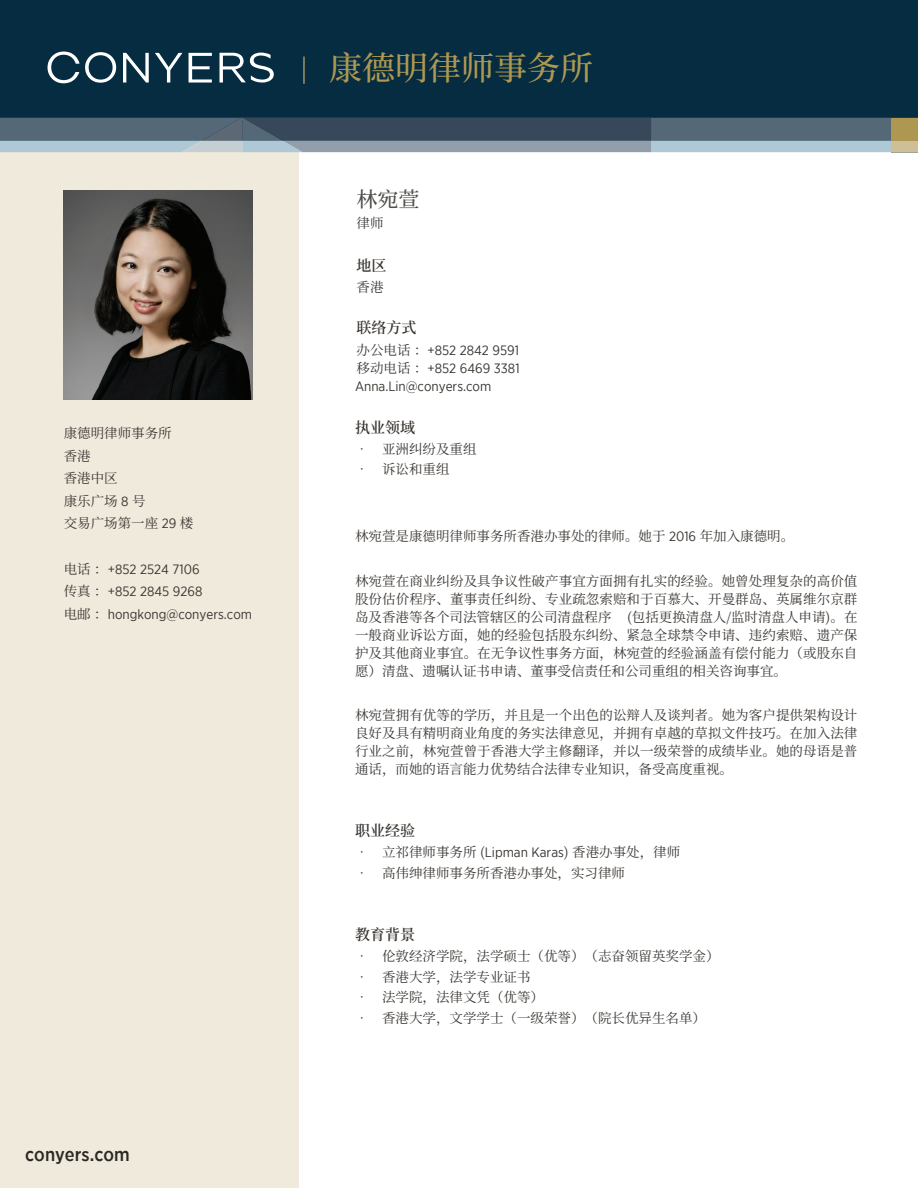
<style>
.page{position:relative;width:918px;height:1188px;background:#fff}
.page>*{position:absolute;margin:0;border:0;box-sizing:border-box;transform-origin:0 0}
.t1{font:500 33px "Source Han Serif SC";color:#ae9852}
.Body_Text{font:500 21px "Source Han Serif SC";color:#4e4d49}
._15_URL{font:500 18.75px "Gotham Narrow";letter-spacing:.005em;color:#2b2824}
.Body_Title{font:600 15px "Source Han Serif SC";color:#3a3632}
.Body_Text-2{font:13.5px/18px "Source Han Serif SC";color:#3a3632;text-align:justify}
.Body_Text-3{font:13.5px "Gotham Narrow";color:#3a3632}
.Body_Text_Left_Justi{font:13.5px "Gotham Narrow";color:#3a3632}
.Body_Text_Left_Justi-2{font:13.5px "Source Han Serif SC";color:#3a3632}
.s1{font-family:"Gotham Narrow"}
.s2{font-family:"Source Han Serif SC"}
.s3{font-family:"Gotham Narrow";font-weight:300;font-size:30px;color:#bba870}
</style>
<div class="page">
<div style="left:0;top:152px;width:299px;height:1036px;background:#f0eadc"></div>
<img style="left:64px;top:191px;width:189px;height:208px">
<div style="left:0;top:0;width:918px;height:140px;background:#052c40"></div>
<svg style="left:0;top:118px;width:918px;height:35px;background:#6a7c8a"></svg>
<div style="left:892px;top:140px;width:26px;height:12px;background:#cdc096"></div>
<div style="left:892px;top:118px;width:26px;height:22px;background:#ae9851"></div>
<svg style="left:123px;top:53px;width:26px;height:30px"></svg>
<svg style="left:189px;top:53px;width:23px;height:30px"></svg>
<svg style="left:220px;top:53px;width:54px;height:30px"></svg>
<svg style="left:155px;top:53px;width:27px;height:30px"></svg>
<svg style="left:48px;top:52px;width:68px;height:31px"></svg>
<p class="Body_Text_Left_Justi-2" style="left:64px;top:426px;width:109px">康德明律师事务所</p>
<p class="Body_Text_Left_Justi-2" style="left:64px;top:448px;width:28px">香港</p>
<p class="Body_Text_Left_Justi-2" style="left:64px;top:471px;width:55px">香港中区</p>
<p class="Body_Text_Left_Justi-2" style="left:64px;top:493px;width:83px">康乐广场 <span class="s1">8</span> 号</p>
<p class="Body_Text_Left_Justi-2" style="left:64px;top:516px;width:131px">交易广场第一座 <span class="s1">29</span> 楼</p>
<p class="Body_Text_Left_Justi" style="left:64px;top:560px;width:137px"><span class="s2">电话 ：</span>+852 2524 7106</p>
<p class="Body_Text_Left_Justi" style="left:64px;top:583px;width:140px"><span class="s2">传真 ：</span>+852 2845 9268</p>
<p class="Body_Text_Left_Justi" style="left:64px;top:606px;width:190px"><span class="s2">电邮 ：</span>hongkong@conyers.com</p>
<p class="_15_URL" style="left:25px;top:1142px;width:106px">conyers.com</p>
<p class="t1" style="left:300px;top:49px;width:294px"><span class="s3">|</span> 康德明律师事务所</p>
<p class="Body_Text" style="left:357px;top:188px;width:64px">林宛萱</p>
<p class="Body_Text-2" style="left:357px;top:214px;width:28px">律师</p>
<p class="Body_Title" style="left:357px;top:257px;width:32px">地区</p>
<p class="Body_Text-2" style="left:357px;top:278px;width:28px">香港</p>
<p class="Body_Title" style="left:357px;top:319px;width:61px">联络方式</p>
<p class="Body_Text-3" style="left:357px;top:342px;width:164px"><span class="s2">办公电话 ：</span>+852 2842 9591</p>
<p class="Body_Text-3" style="left:357px;top:360px;width:165px"><span class="s2">移动电话 ：</span>+852 6469 3381</p>
<p class="Body_Text-3" style="left:355px;top:378px;width:138px">Anna.Lin@conyers.com</p>
<p class="Body_Title" style="left:355px;top:419px;width:61px">执业领域</p>
<p class="Body_Text-2" style="left:355px;top:440px;width:123px">• 亚洲纠纷及重组</p>
<p class="Body_Text-2" style="left:355px;top:461px;width:96px">• 诉讼和重组</p>
<p class="Body_Text-2" style="left:355px;top:527px;width:441px">林宛萱是康德明律师事务所香港办事处的律师。她于 <span class="s1">2016</span> 年加入康德明。</p>
<p class="Body_Text-2" style="left:355px;top:572px;width:504px">林宛萱在商业纠纷及具争议性破产事宜方面拥有扎实的经验。她曾处理复杂的高价值股份估价程序、董事责任纠纷、专业疏忽索赔和于百慕大、开曼群岛、英属维尔京群岛及香港等各个司法管辖区的公司清盘程序 (包括更换清盘人/监时清盘人申请)。在一般商业诉讼方面，她的经验包括股东纠纷、紧急全球禁令申请、违约索赔、遗产保护及其他商业事宜。在无争议性事务方面，林宛萱的经验涵盖有偿付能力（或股东自愿）清盘、遗嘱认证书申请、董事受信责任和公司重组的相关咨询事宜。</p>
<p class="Body_Text-2" style="left:355px;top:706px;width:504px">林宛萱拥有优等的学历，并且是一个出色的讼辩人及谈判者。她为客户提供架构设计良好及具有精明商业角度的务实法律意见，并拥有卓越的草拟文件技巧。在加入法律行业之前，林宛萱曾于香港大学主修翻译，并以一级荣誉的成绩毕业。她的母语是普通话，而她的语言能力优势结合法律专业知识，备受高度重视。</p>
<p class="Body_Title" style="left:355px;top:822px;width:61px">职业经验</p>
<p class="Body_Text-2" style="left:355px;top:843px;width:327px">• 立祁律师事务所 (<span class="s1">Lipman Karas</span>) 香港办事处，律师</p>
<p class="Body_Text-2" style="left:355px;top:864px;width:271px">• 高伟绅律师事务所香港办事处，实习律师</p>
<p class="Body_Title" style="left:355px;top:926px;width:61px">教育背景</p>
<p class="Body_Text-2" style="left:355px;top:947px;width:366px">• 伦敦经济学院，法学硕士（优等）（志奋领留英奖学金）</p>
<p class="Body_Text-2" style="left:355px;top:968px;width:177px">• 香港大学，法学专业证书</p>
<p class="Body_Text-2" style="left:355px;top:989px;width:190px">• 法学院，法律文凭（优等）</p>
<p class="Body_Text-2" style="left:355px;top:1009px;width:352px">• 香港大学，文学学士（一级荣誉）（院长优异生名单）</p>
</div>
